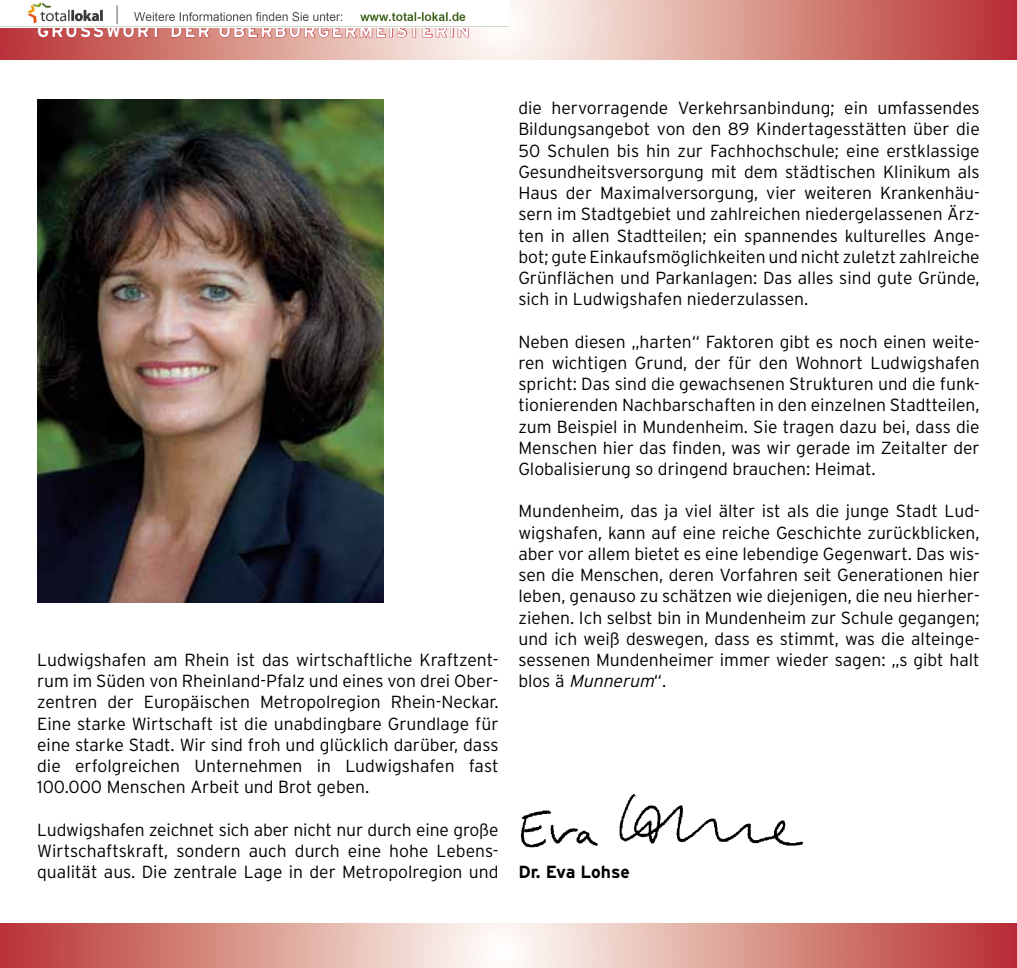
<style>
.page{position:relative;width:1017px;height:968px;background:#fff}
.page>*{position:absolute;margin:0;border:0;box-sizing:border-box;transform-origin:0 0}
.t1{font:300 17.5px/21.2px "Interstate";color:#000;text-align:justify}
.t2{font:700 17.5px "Interstate";letter-spacing:.1em;color:#fff}
.t3{font:700 17.5px "Interstate";color:#000}
.s1{font-style:italic}
</style>
<div class="page">
<svg style="left:0;top:0;width:1016px;height:60px;background:#da9891"></svg>
<svg style="left:0;top:923px;width:1016px;height:44px;background:#da9891"></svg>
<hr style="left:1016px;top:0;width:1px;height:60px;background:#b82937">
<hr style="left:1016px;top:923px;width:1px;height:44px;background:#b82937">
<svg style="left:37px;top:27px;width:125px;height:18px;background:#c65b59"></svg>
<svg style="left:171px;top:27px;width:39px;height:11px"></svg>
<svg style="left:218px;top:27px;width:168px;height:13px;background:#d9918e"></svg>
<div style="left:389px;top:24px;width:4px;height:13px;border:1px solid #b82736"></div>
<svg style="left:395px;top:27px;width:53px;height:11px"></svg>
<div style="left:450px;top:24px;width:4px;height:13px;border:1px solid #b82736"></div>
<svg style="left:457px;top:27px;width:12px;height:11px"></svg>
<img style="left:37px;top:100px;width:347px;height:502px">
<img style="left:520px;top:794px;width:283px;height:54px">
<img style="left:0;top:0;width:508px;height:27px">
<p class="t2" style="left:37px;top:21px;width:188px">GRUSSWORT DER OB</p>
<p class="t2" style="left:247px;top:21px;width:224px">ERBÜRGERMEISTERIN</p>
<p class="t1" style="left:37px;top:649px;width:463px">Ludwigshafen am Rhein ist das wirtschaftliche Kraftzent&shy;rum im Süden von Rheinland-Pfalz und eines von drei Ober&shy;zentren der Europäischen Metropolregion Rhein-Neckar.<br>Eine starke Wirtschaft ist die unabdingbare Grundlage für eine starke Stadt. Wir sind froh und glücklich darüber, dass die erfolgreichen Unternehmen in Ludwigshafen fast 100.000 Menschen Arbeit und Brot geben.</p>
<p class="t1" style="left:37px;top:818px;width:463px">Ludwigshafen zeichnet sich aber nicht nur durch eine große Wirtschaftskraft, sondern auch durch eine hohe Lebens&shy;qualität aus. Die zentrale Lage in der Metropolregion und</p>
<p class="t1" style="left:518px;top:97px;width:463px">die hervorragende Verkehrsanbindung; ein umfassendes Bildungsangebot von den 89 Kindertagesstätten über die 50 Schulen bis hin zur Fachhochschule; eine erstklassige Gesundheitsversorgung mit dem städtischen Klinikum als Haus der Maximalversorgung, vier weiteren Krankenhäu&shy;sern im Stadtgebiet und zahlreichen niedergelassenen Ärz&shy;ten in allen Stadtteilen; ein spannendes kulturelles Ange&shy;bot; gute Einkaufsmöglichkeiten und nicht zuletzt zahlreiche Grünflächen und Parkanlagen: Das alles sind gute Gründe, sich in Ludwigshafen niederzulassen.</p>
<p class="t1" style="left:518px;top:331px;width:463px">Neben diesen „harten“ Faktoren gibt es noch einen weite&shy;ren wichtigen Grund, der für den Wohnort Ludwigshafen spricht: Das sind die gewachsenen Strukturen und die funk&shy;tionierenden Nachbarschaften in den einzelnen Stadtteilen, zum Beispiel in Mundenheim. Sie tragen dazu bei, dass die Menschen hier das finden, was wir gerade im Zeitalter der Globalisierung so dringend brauchen: Heimat.</p>
<p class="t1" style="left:518px;top:500px;width:463px">Mundenheim, das ja viel älter ist als die junge Stadt Lud&shy;wigshafen, kann auf eine reiche Geschichte zurückblicken, aber vor allem bietet es eine lebendige Gegenwart. Das wis&shy;sen die Menschen, deren Vorfahren seit Generationen hier leben, genauso zu schätzen wie diejenigen, die neu hierher&shy;ziehen. Ich selbst bin in Mundenheim zur Schule gegangen; und ich weiß deswegen, dass es stimmt, was die alteinge&shy;sessenen Mundenheimer immer wieder sagen: „s gibt halt b l o s ä <span class="s1">Munnerum</span>“ .</p>
<p class="t3" style="left:518px;top:862px;width:113px">DR. EVA LOHSE</p>
</div>
